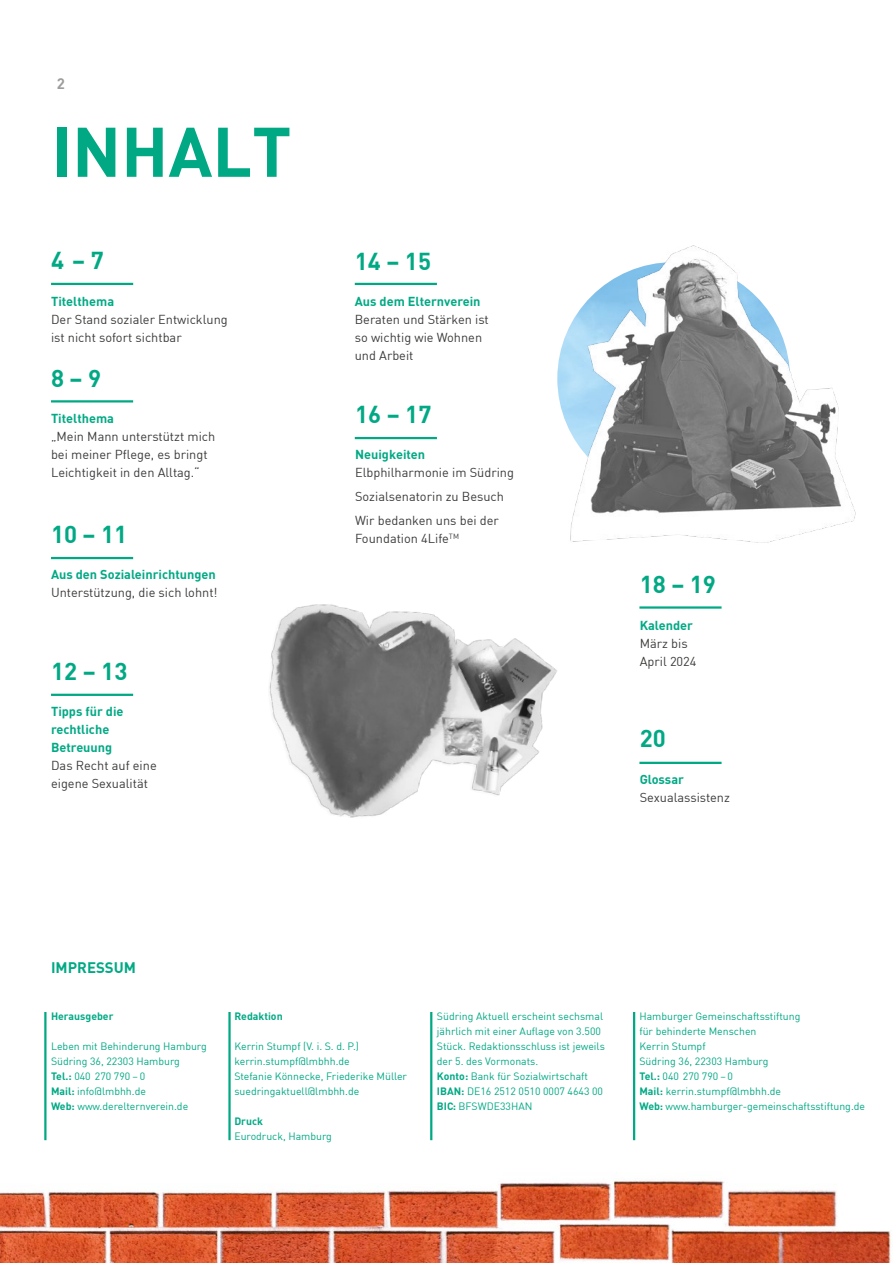
<style>
.page{position:relative;width:893px;height:1263px;background:#fff}
.page>*{position:absolute;margin:0;border:0;box-sizing:border-box;transform-origin:0 0}
.Überschriften_Headline_H1{font:700 69px "DIN";color:#00a984}
.Inhaltsverzeichnis_IV_Seitenzahl{font:700 24px "DIN";color:#00a984}
.Impressum_IM_H1{font:700 15px "DIN";color:#00a984}
.t1{font:700 15px "DIN";color:#9d9d9c}
.Inhaltsverzeichnis_IV_Subline{font:12.75px/18px "DIN";color:#3c3c3b}
.Inhaltsverzeichnis_IV_Headline{font:700 12.75px "DIN";color:#00a984}
.Inhaltsverzeichnis_IV_Subline-2{font:700 12.75px/18px "DIN";color:#00a984}
.Impressum_IM_Fließtext{font:10.5px/15px "DIN";color:#00a984}
.Impressum_IM_H2{font:700 10.5px "DIN";color:#00a984}
.s1{font-weight:700}
</style>
<div class="page">
<img style="left:0;top:1180px;width:891px;height:83px">
<hr style="left:228px;top:1012px;width:3px;height:128px;background:#00a984">
<hr style="left:44px;top:1012px;width:3px;height:128px;background:#00a984">
<hr style="left:430px;top:1012px;width:2px;height:128px;background:#00a984">
<hr style="left:633px;top:1012px;width:2px;height:128px;background:#00a984">
<img style="left:269px;top:604px;width:288px;height:214px">
<img style="left:562px;top:245px;width:294px;height:298px">
<hr style="left:51px;top:283px;width:82px;height:2px;background:#00a984">
<hr style="left:355px;top:283px;width:82px;height:2px;background:#00a984">
<hr style="left:51px;top:400px;width:82px;height:2px;background:#00a984">
<hr style="left:355px;top:437px;width:82px;height:2px;background:#00a984">
<hr style="left:51px;top:557px;width:82px;height:2px;background:#00a984">
<hr style="left:51px;top:694px;width:82px;height:2px;background:#00a984">
<hr style="left:639px;top:606px;width:83px;height:3px;background:#00a984">
<hr style="left:639px;top:762px;width:83px;height:2px;background:#00a984">
<h3 class="t1" style="left:57px;top:74px;width:10px">2</h3>
<h1 class="Überschriften_Headline_H1" style="left:51px;top:107px;width:242px">INHALT</h1>
<p class="Inhaltsverzeichnis_IV_Seitenzahl" style="left:51px;top:245px;width:54px">4 – 7</p>
<p class="Inhaltsverzeichnis_IV_Headline" style="left:51px;top:293px;width:65px">Titelthema</p>
<p class="Inhaltsverzeichnis_IV_Subline" style="left:51px;top:310px;width:178px">Der Stand sozialer Entwicklung ist nicht sofort sichtbar</p>
<p class="Inhaltsverzeichnis_IV_Seitenzahl" style="left:51px;top:363px;width:52px">8 – 9</p>
<p class="Inhaltsverzeichnis_IV_Headline" style="left:51px;top:410px;width:65px">Titelthema</p>
<p class="Inhaltsverzeichnis_IV_Subline" style="left:51px;top:428px;width:166px">„Mein Mann unterstützt mich bei meiner Pflege, es bringt<br>Leichtigkeit in den Alltag.“</p>
<p class="Inhaltsverzeichnis_IV_Seitenzahl" style="left:51px;top:519px;width:78px">10 – 11</p>
<p class="Inhaltsverzeichnis_IV_Headline" style="left:51px;top:566px;width:166px">Aus den Sozialeinrichtungen</p>
<p class="Inhaltsverzeichnis_IV_Subline" style="left:51px;top:584px;width:168px">Unterstützung, die sich lohnt!</p>
<p class="Inhaltsverzeichnis_IV_Seitenzahl" style="left:51px;top:655px;width:78px">12 – 13</p>
<p class="Inhaltsverzeichnis_IV_Subline-2" style="left:51px;top:702px;width:74px">Tipps für die rechtliche<br>Betreuung</p>
<p class="Inhaltsverzeichnis_IV_Subline" style="left:51px;top:756px;width:107px">Das Recht auf eine eigene Sexualität</p>
<p class="Inhaltsverzeichnis_IV_Seitenzahl" style="left:355px;top:246px;width:78px">14 – 15</p>
<p class="Inhaltsverzeichnis_IV_Headline" style="left:355px;top:293px;width:127px">Aus dem Elternverein</p>
<p class="Inhaltsverzeichnis_IV_Subline" style="left:355px;top:311px;width:136px">Beraten und Stärken ist so wichtig wie Wohnen und Arbeit</p>
<p class="Inhaltsverzeichnis_IV_Seitenzahl" style="left:355px;top:399px;width:78px">16 – 17</p>
<p class="Inhaltsverzeichnis_IV_Headline" style="left:355px;top:446px;width:72px">Neuigkeiten</p>
<p class="Inhaltsverzeichnis_IV_Subline" style="left:355px;top:463px;width:160px">Elbphilharmonie im Südring</p>
<p class="Inhaltsverzeichnis_IV_Subline" style="left:355px;top:487px;width:150px">Sozialsenatorin zu Besuch</p>
<p class="Inhaltsverzeichnis_IV_Subline" style="left:355px;top:511px;width:145px">Wir bedanken uns bei der<br>Foundation 4Life<sup>TM</sup></p>
<p class="Inhaltsverzeichnis_IV_Seitenzahl" style="left:640px;top:569px;width:78px">18 – 19</p>
<p class="Inhaltsverzeichnis_IV_Headline" style="left:640px;top:617px;width:55px">Kalender</p>
<p class="Inhaltsverzeichnis_IV_Subline" style="left:640px;top:634px;width:58px">März bis<br>April 2024</p>
<p class="Inhaltsverzeichnis_IV_Seitenzahl" style="left:640px;top:723px;width:28px">20</p>
<p class="Inhaltsverzeichnis_IV_Headline" style="left:640px;top:771px;width:46px">Glossar</p>
<p class="Inhaltsverzeichnis_IV_Subline" style="left:640px;top:788px;width:92px">Sexualassistenz</p>
<h1 class="Impressum_IM_H1" style="left:51px;top:958px;width:86px">IMPRESSUM</h1>
<h2 class="Impressum_IM_H2" style="left:51px;top:1009px;width:64px">Herausgeber</h2>
<p class="Impressum_IM_Fließtext" style="left:51px;top:1039px;width:157px">Leben mit Behinderung Hamburg</p>
<p class="Impressum_IM_Fließtext" style="left:51px;top:1054px;width:130px">Südring 36, 22303 Hamburg</p>
<p class="Impressum_IM_Fließtext" style="left:51px;top:1069px;width:96px"><span class="s1">Tel.:</span> 040 270 790 – 0</p>
<p class="Impressum_IM_Fließtext" style="left:51px;top:1084px;width:96px"><span class="s1">Mail:</span> info@lmbhh.de</p>
<p class="Impressum_IM_Fließtext" style="left:51px;top:1099px;width:139px"><span class="s1">Web:</span> www.derelternverein.de</p>
<h2 class="Impressum_IM_H2" style="left:234px;top:1009px;width:50px">Redaktion</h2>
<p class="Impressum_IM_Fließtext" style="left:234px;top:1039px;width:126px">Kerrin Stumpf (V. i. S. d. P.)</p>
<p class="Impressum_IM_Fließtext" style="left:234px;top:1054px;width:117px">kerrin.stumpf@lmbhh.de</p>
<p class="Impressum_IM_Fließtext" style="left:234px;top:1069px;width:174px">Stefanie Könnecke, Friederike Müller</p>
<p class="Impressum_IM_Fließtext" style="left:234px;top:1084px;width:126px">suedringaktuell@lmbhh.de</p>
<h2 class="Impressum_IM_H2" style="left:234px;top:1114px;width:30px">Druck</h2>
<p class="Impressum_IM_Fließtext" style="left:234px;top:1129px;width:99px">Eurodruck, Hamburg</p>
<p class="Impressum_IM_Fließtext" style="left:437px;top:1009px;width:170px">Südring Aktuell erscheint sechsmal jährlich mit einer Auflage von 3.500<br>Stück. Redaktionsschluss ist jeweils der 5. des Vormonats.</p>
<p class="Impressum_IM_Fließtext" style="left:437px;top:1069px;width:153px"><span class="s1">Konto:</span> Bank für Sozialwirtschaft</p>
<p class="Impressum_IM_Fließtext" style="left:437px;top:1084px;width:168px"><span class="s1">IBAN:</span> DE16 2512 0510 0007 4643 00</p>
<p class="Impressum_IM_Fließtext" style="left:437px;top:1099px;width:97px"><span class="s1">BIC:</span> BFSWDE33HAN</p>
<p class="Impressum_IM_Fließtext" style="left:639px;top:1009px;width:162px">Hamburger Gemeinschaftsstiftung für behinderte Menschen</p>
<p class="Impressum_IM_Fließtext" style="left:639px;top:1039px;width:68px">Kerrin Stumpf</p>
<p class="Impressum_IM_Fließtext" style="left:639px;top:1054px;width:130px">Südring 36, 22303 Hamburg</p>
<p class="Impressum_IM_Fließtext" style="left:639px;top:1069px;width:95px"><span class="s1">Tel.:</span> 040 270 790 – 0</p>
<p class="Impressum_IM_Fließtext" style="left:639px;top:1084px;width:143px"><span class="s1">Mail:</span> kerrin.stumpf@lmbhh.de</p>
<p class="Impressum_IM_Fließtext" style="left:639px;top:1099px;width:227px"><span class="s1">Web:</span> www.hamburger-gemeinschaftsstiftung.de</p>
</div>
